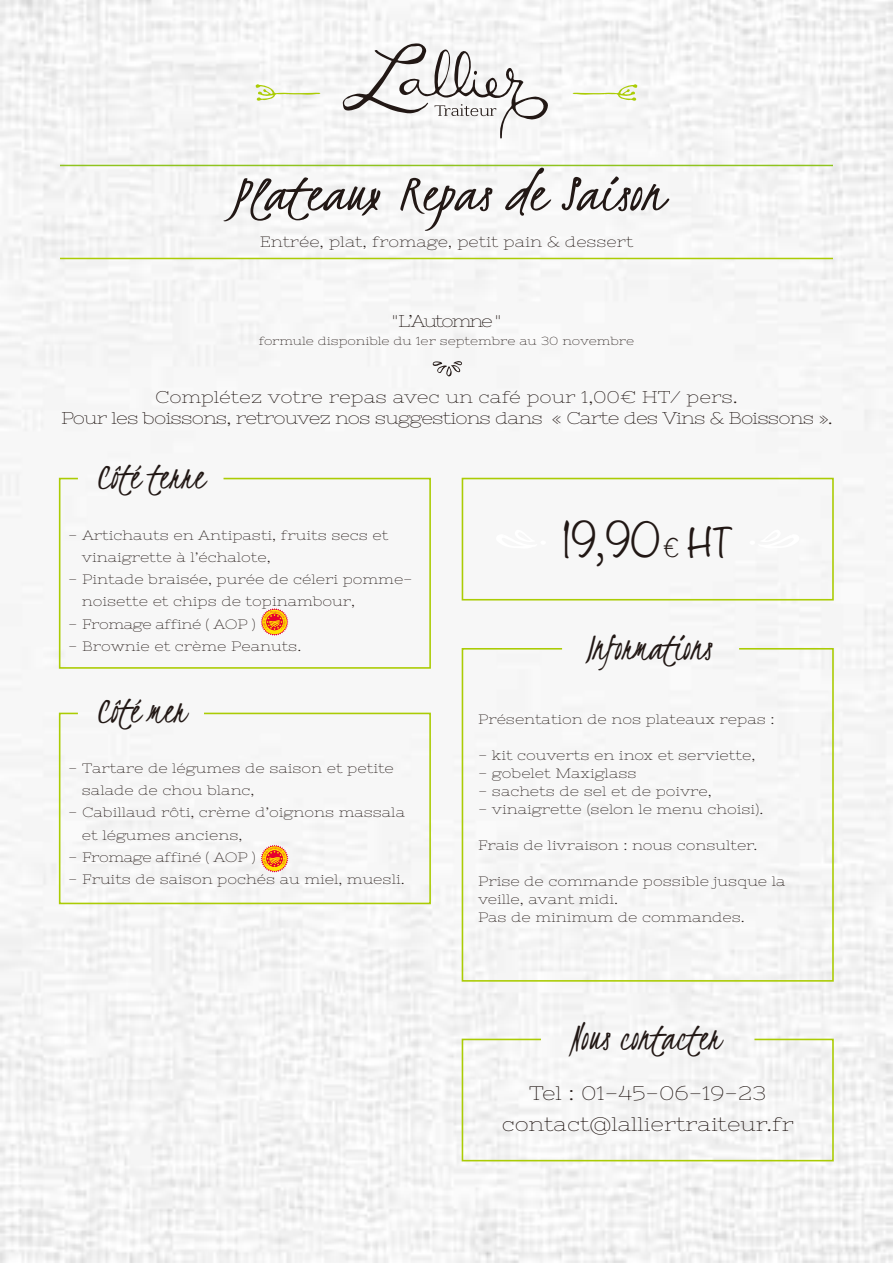
<style>
.page{position:relative;width:893px;height:1263px;background:#fff}
.page>*{position:absolute;margin:0;border:0;box-sizing:border-box;transform-origin:0 0}
.t1{font:55.65px "Kristi";color:#221815;scale:1.21 1}
.t2{font:300 42.75px "Noteworthy";color:#221815}
.t3{font:40.35px "Kristi";color:#221815}
.t4{font:19.5px/31.5px "Nixie One";color:#221815;text-align:center;scale:1.21 1}
.t5{font:16.95px "Nixie One";letter-spacing:-.04em;color:#221815;scale:1.21 1}
.t6{font:16.95px "Nixie One";color:#221815;scale:1.21 1}
.t7{font:16.95px "Nixie One";letter-spacing:-.095em;color:#221815;scale:1.21 1}
.t8{font:14.85px "Nixie One";color:#221815;scale:1.21 1}
.t9{font:13.5px/22.2px "Nixie One";color:#221815;scale:1.21 1}
.t10{font:13.5px "Nixie One";letter-spacing:-.025em;color:#221815;scale:1.21 1}
.t11{font:11.7px "Nixie One";color:#221815;scale:1.21 1}
.s1{font-size:22.5px}
.s2{font-size:36px}
</style>
<div class="page">
<hr style="left:60px;top:258px;width:773px;height:1px;background:#abcc04">
<div style="left:462px;top:478px;width:372px;height:122px;border:2px solid #abcc04"></div>
<svg style="left:461px;top:1038px;width:374px;height:124px"></svg>
<svg style="left:461px;top:647px;width:374px;height:335px"></svg>
<svg style="left:255px;top:84px;width:65px;height:17px"></svg>
<svg style="left:573px;top:84px;width:65px;height:17px"></svg>
<svg style="left:342px;top:43px;width:206px;height:96px"></svg>
<hr style="left:60px;top:165px;width:773px;height:1px;background:#8fc31f">
<svg style="left:432px;top:361px;width:30px;height:15px"></svg>
<svg style="left:58px;top:477px;width:374px;height:192px"></svg>
<svg style="left:58px;top:712px;width:374px;height:193px"></svg>
<svg style="left:261px;top:608px;width:27px;height:28px"></svg>
<svg style="left:261px;top:845px;width:27px;height:27px"></svg>
<h1 class="t1" style="left:230px;top:158px;width:360px">Plateaux Repas de Saison</h1>
<p class="t8" style="left:260px;top:233px;width:310px">Entrée, plat, fromage, petit pain &amp; dessert</p>
<p class="t7" style="left:392px;top:311px;width:92px">"L’Automne "</p>
<p class="t11" style="left:259px;top:334px;width:311px">formule disponible du 1er septembre au 30 novembre</p>
<p class="t6" style="left:155px;top:387px;width:483px">Complétez votre repas avec un café pour 1,00€ HT/ pers.</p>
<p class="t5" style="left:61px;top:408px;width:639px">Pour les boissons, retrouvez nos suggestions dans « Carte des Vins &amp; Boissons ».</p>
<h3 class="t3" style="left:96px;top:450px;width:110px">Côté terre</h3>
<p class="t9" style="left:82px;top:524px;width:255px;text-indent:-14px">- Artichauts en Antipasti, fruits secs et vinaigrette à l’échalote,</p>
<p class="t9" style="left:82px;top:568px;width:275px;text-indent:-14px">- Pintade braisée, purée de céleri pomme&shy;noisette et chips de topinambour,</p>
<p class="t10" style="left:68px;top:616px;width:157px">- Fromage affiné ( AOP )</p>
<p class="t9" style="left:68px;top:635px;width:194px">- Brownie et crème Peanuts.</p>
<h3 class="t3" style="left:96px;top:685px;width:91px">Côté mer</h3>
<p class="t9" style="left:82px;top:757px;width:259px;text-indent:-14px">- Tartare de légumes de saison et petite salade de chou blanc,</p>
<p class="t9" style="left:82px;top:801px;width:269px;text-indent:-14px">- Cabillaud rôti, crème d’oignons massala et légumes anciens,</p>
<p class="t10" style="left:68px;top:849px;width:157px">- Fromage affiné ( AOP )</p>
<p class="t9" style="left:68px;top:868px;width:280px">- Fruits de saison pochés au miel, muesli.</p>
<h2 class="t2" style="left:562px;top:503px;width:173px">19,90<span class="s1">€</span> <span class="s2">HT</span></h2>
<h3 class="t3" style="left:586px;top:622px;width:127px">Informations</h3>
<p class="t9" style="left:478px;top:708px;width:247px">Présentation de nos plateaux repas :</p>
<p class="t9" style="left:478px;top:744px;width:231px">- kit couverts en inox et serviette,</p>
<p class="t9" style="left:478px;top:762px;width:133px">- gobelet Maxiglass</p>
<p class="t9" style="left:478px;top:780px;width:195px">- sachets de sel et de poivre,</p>
<p class="t9" style="left:478px;top:798px;width:237px">- vinaigrette (selon le menu choisi).</p>
<p class="t9" style="left:478px;top:834px;width:233px">Frais de livraison : nous consulter.</p>
<p class="t9" style="left:478px;top:872px;width:256px;line-height:18px">Prise de commande possible jusque la veille, avant midi.<br>Pas de minimum de commandes.</p>
<h3 class="t3" style="left:569px;top:1012px;width:153px">Nous contacter</h3>
<h3 class="t4" style="left:502px;top:1077px;width:243px">Tel : 01-45-06-19-23 contact@lalliertraiteur.fr</h3>
</div>
